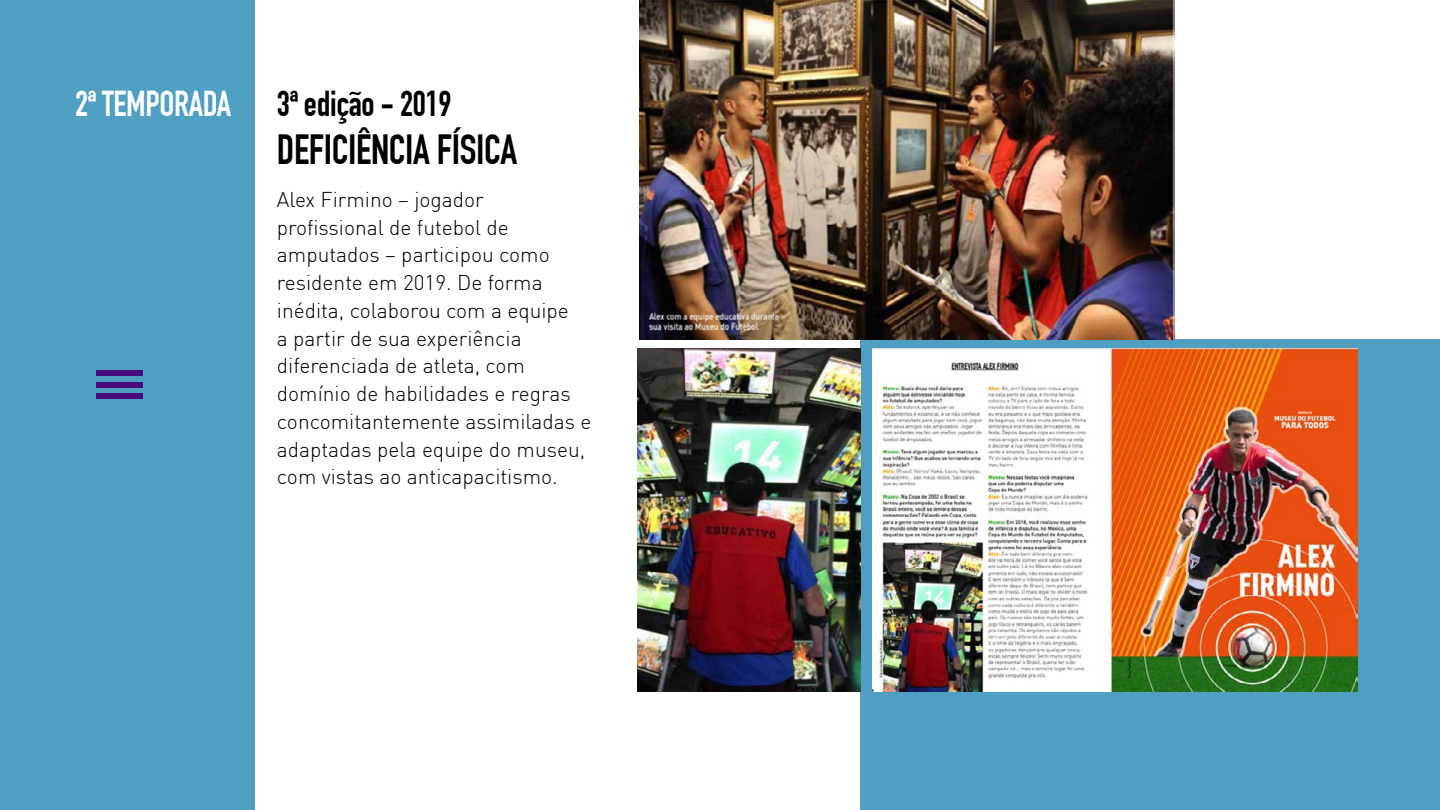
<style>
.page{position:relative;width:1440px;height:810px;background:#fff}
.page>*{position:absolute;margin:0;border:0;box-sizing:border-box;transform-origin:0 0}
.t1{font:700 41.25px "DIN Condensed";letter-spacing:-.01em;color:#000}
.t2{font:700 35.25px "DIN Condensed";letter-spacing:-.01em;color:#000}
.t3{font:700 35.25px "DIN Condensed";letter-spacing:-.01em;color:#fff}
.t4{font:300 21px/27.8px "DIN";color:#000}
</style>
<div class="page">
<div style="left:860px;top:339px;width:580px;height:471px;background:#4e9fc2"></div>
<img style="left:639px;top:0;width:535px;height:339px">
<img style="left:638px;top:348px;width:222px;height:344px">
<img style="left:873px;top:348px;width:485px;height:343px">
<div style="left:0;top:0;width:254px;height:810px;background:#4e9fc2"></div>
<div style="left:96px;top:370px;width:47px;height:6px;background:#490a7b"></div>
<div style="left:96px;top:382px;width:47px;height:6px;background:#490a7b"></div>
<div style="left:96px;top:393px;width:47px;height:6px;background:#490a7b"></div>
<h2 class="t3" style="left:75px;top:83px;width:158px">2ª TEMPORADA</h2>
<h2 class="t2" style="left:277px;top:83px;width:176px">3ª edição - 2019</h2>
<h1 class="t1" style="left:277px;top:126px;width:242px">DEFICIÊNCIA FÍSICA</h1>
<p class="t4" style="left:277px;top:185px;width:316px">Alex Firmino – jogador profissional de futebol de amputados – participou como residente em 2019. De forma inédita, colaborou com a equipe<br>a partir de sua experiência diferenciada de atleta, com domínio de habilidades e regras concomitantemente assimiladas e adaptadas pela equipe do museu, com vistas ao anticapacitismo.</p>
</div>
